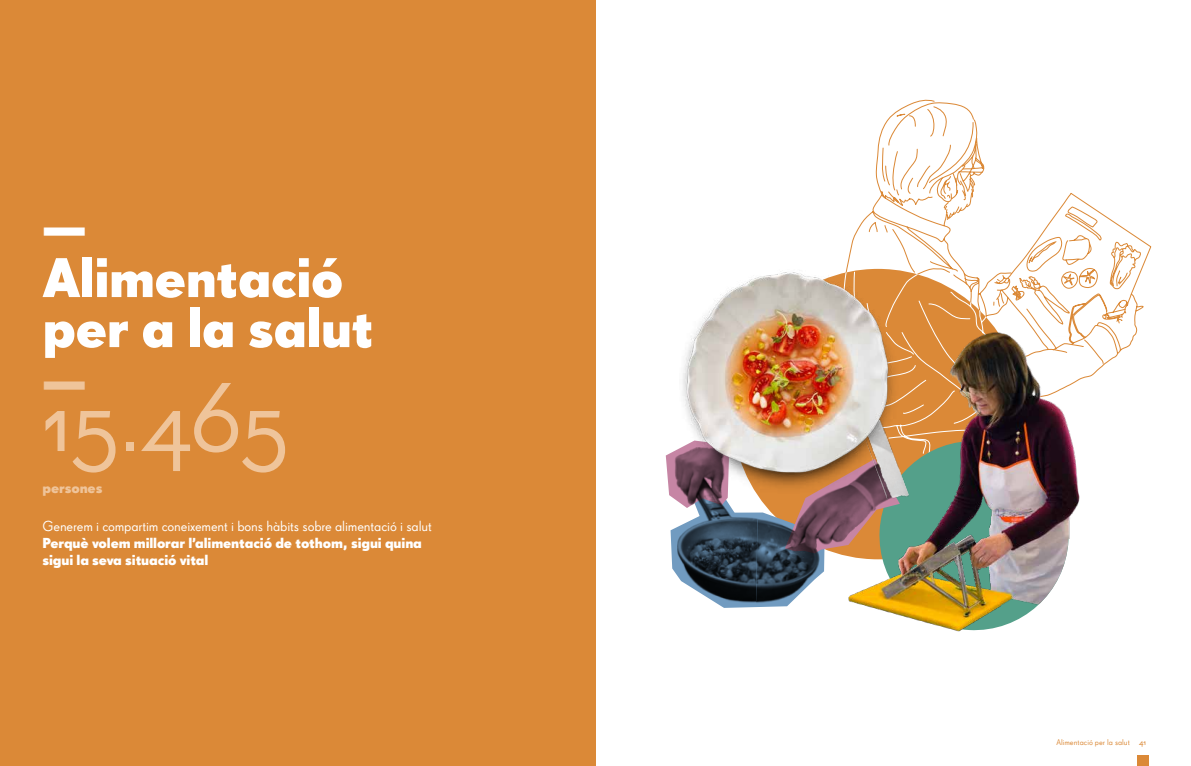
<style>
.page{position:relative;width:1191px;height:766px;background:#fff}
.page>*{position:absolute;margin:0;border:0;box-sizing:border-box;transform-origin:0 0}
.t1{font:100px "Super Grotesk Pro";color:#efc49a}
.t2{font:700 54px/50px "Super Grotesk Pro";letter-spacing:-.01em;color:#fff;scale:.7 1}
.t3{font:700 54px "Super Grotesk Pro";color:#efc49a;scale:.7 1}
.t4{font:700 14px/16.8px "Super Grotesk Pro";letter-spacing:-.01em;color:#fff}
.t5{font:14px "Super Grotesk Pro";letter-spacing:-.01em;color:#fff}
.t6{font:700 14px "Super Grotesk Pro";letter-spacing:-.01em;color:#efc49a}
.t7{font:8px "Super Grotesk Pro";color:#db8937}
.s1{font-size:9px}
</style>
<div class="page">
<div style="left:0;top:0;width:595px;height:765px;background:#db8937"></div>
<svg style="left:852px;top:99px;width:300px;height:281px"></svg>
<img style="left:1001px;top:538px;width:69px;height:89px">
<img style="left:1023px;top:324px;width:56px;height:214px">
<img style="left:869px;top:607px;width:132px;height:25px">
<img style="left:894px;top:269px;width:129px;height:338px">
<img style="left:670px;top:510px;width:87px;height:98px">
<img style="left:756px;top:510px;width:138px;height:97px">
<img style="left:665px;top:241px;width:260px;height:269px">
<div style="left:1137px;top:754px;width:11px;height:11px;background:#db8937"></div>
<h2 class="t2" style="left:43px;top:202px;width:474px">—<br>Alimentació per a la salut</h2>
<h2 class="t3" style="left:43px;top:348px;width:64px">—</h2>
<h1 class="t1" style="left:43px;top:359px;width:247px">15.465</h1>
<p class="t6" style="left:43px;top:479px;width:61px">persones</p>
<p class="t5" style="left:43px;top:518px;width:391px">Generem i compartim coneixement i bons hàbits sobre alimentació i salut</p>
<p class="t4" style="left:43px;top:534px;width:381px">Perquè volem millorar l’alimentació de tothom, sigui quina sigui la seva situació vital</p>
<p class="t7" style="left:1056px;top:737px;width:91px">Alimentació per la salut <span class="s1">41</span></p>
</div>
